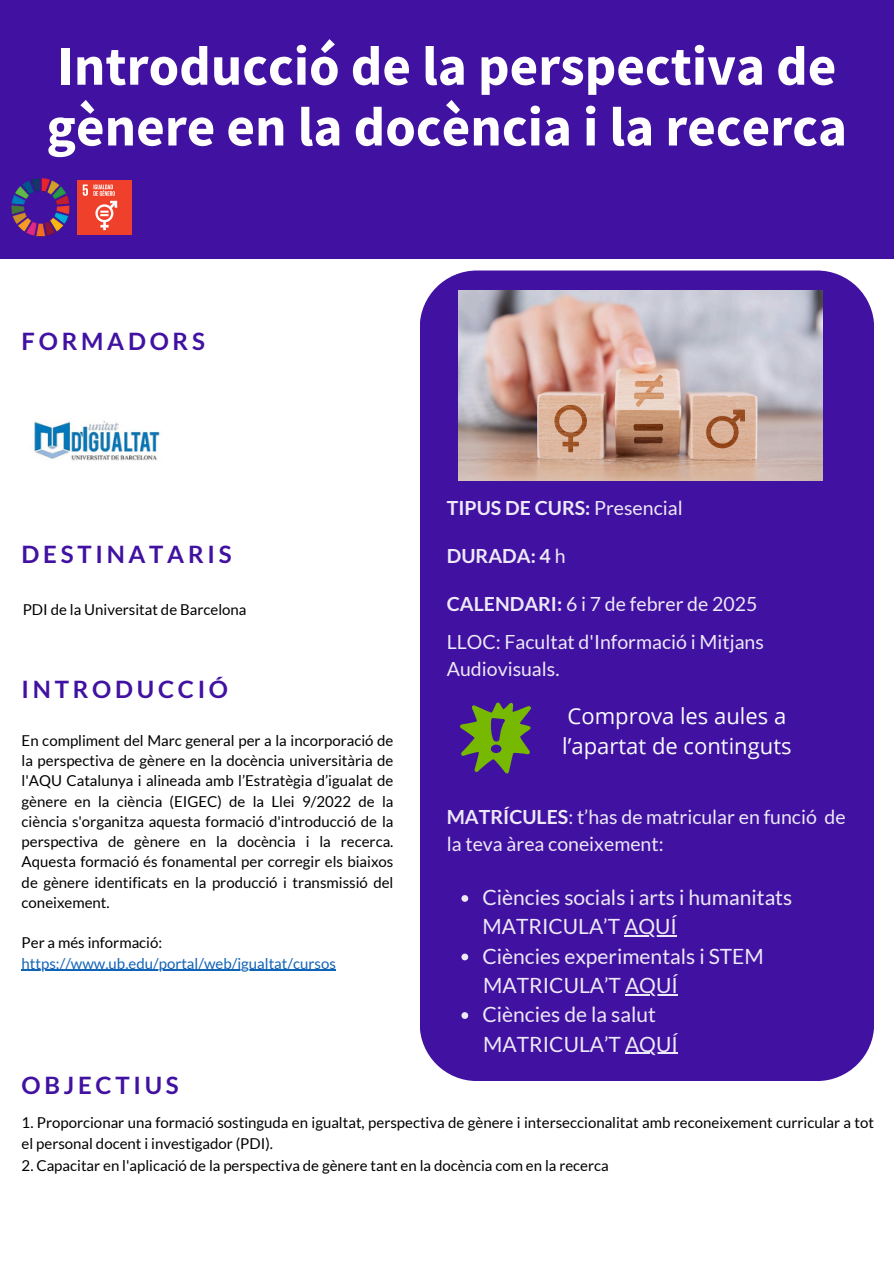
<style>
.page{position:relative;width:894px;height:1264px;background:#fff}
.page>*{position:absolute;margin:0;border:0;box-sizing:border-box;transform-origin:0 0}
.t1{font:700 55.2px/60.8px "Source Sans Pro";color:#fff}
.t2{font:700 24px "Lato";letter-spacing:.155em;color:#4111a2}
.t3{font:22.05px/30.8px "Open Sans";color:#f9fcff}
.t4{font:21px/29.2px "Lato";color:#fff}
.t5{font:19.5px/37.2px "Lato";color:#fff}
.t6{font:700 19.5px "Lato";color:#fff}
.t7{font:15px/20.2px "Lato";color:#000;text-align:justify}
.t8{font:15px "Lato";color:#1163b8}
.s1{font-weight:400}
.s2{font-weight:700}
</style>
<div class="page">
<div style="left:0;top:0;width:893px;height:259px;background:#4111a2"></div>
<div style="left:419px;top:270px;width:454px;height:811px;background:#4111a2;border-radius:57px"></div>
<hr style="left:22px;top:969px;width:314px;height:2px;background:#1163b8">
<svg style="left:461px;top:895px;width:7px;height:6px"></svg>
<hr style="left:624px;top:935px;width:53px;height:1px;background:#fff">
<svg style="left:461px;top:953px;width:7px;height:7px"></svg>
<hr style="left:624px;top:994px;width:53px;height:1px;background:#fff">
<svg style="left:461px;top:1012px;width:7px;height:6px"></svg>
<hr style="left:624px;top:1052px;width:53px;height:1px;background:#fff">
<img style="left:458px;top:290px;width:364px;height:190px">
<img style="left:12px;top:179px;width:57px;height:57px">
<img style="left:77px;top:181px;width:55px;height:54px">
<svg style="left:460px;top:702px;width:71px;height:71px"></svg>
<img style="left:34px;top:421px;width:126px;height:40px">
<h1 class="t1" style="left:46px;top:35px;width:801px">Introducció de la perspectiva de gènere en la docència i la recerca</h1>
<h5 class="t2" style="left:22px;top:326px;width:185px">FORMADORS</h5>
<p class="t2" style="left:22px;top:539px;width:211px">DESTINATARIS</p>
<h5 class="t7" style="left:23px;top:599px;width:225px">PDI de la Universitat de Barcelona</h5>
<p class="t2" style="left:22px;top:674px;width:208px">INTRODUCCIÓ</p>
<p class="t7" style="left:22px;top:730px;width:373px">En compliment del Marc general per a la incorporació de la perspectiva de gènere en la docència universitària de l'AQU Catalunya i alineada amb l’Estratègia d’igualat de gènere en la ciència (EIGEC) de la Llei 9/2022 de la ciència s'organitza aquesta formació d'introducció de la perspectiva de gènere en la docència i la recerca.<br>Aquesta formació és fonamental per corregir els biaixos de gènere identificats en la producció i transmissió del coneixement.</p>
<p class="t7" style="left:22px;top:932px;width:142px">Per a més informació:</p>
<h2 class="t8" style="left:22px;top:953px;width:315px">https://www.ub.edu/portal/web/igualtat/cursos</h2>
<p class="t2" style="left:22px;top:1069px;width:159px">OBJECTIUS</p>
<h3 class="t6" style="left:446px;top:495px;width:237px">TIPUS DE CURS: <span class="s1">Presencial</span></h3>
<h3 class="t6" style="left:446px;top:544px;width:120px">DURADA: 4 <span class="s1">h</span></h3>
<h3 class="t5" style="left:446px;top:585px;width:318px"><span class="s2">CALENDARI:</span> 6 i 7 de febrer de 2025<br>LLOC: Facultat d'Informació i Mitjans</h3>
<h3 class="t5" style="left:446px;top:649px;width:114px">Audiovisuals.</h3>
<p class="t3" style="left:562px;top:699px;width:231px">Comprova les aules a l’apartat de continguts</p>
<h3 class="t5" style="left:446px;top:803px;width:400px;line-height:27px"><span class="s2">MATRÍCULES</span>: t’has de matricular en funció de la teva àrea coneixement:</h3>
<h3 class="t4" style="left:482px;top:882px;width:311px">Ciències socials i arts i humanitats<br>MATRICULA’T AQUÍ<br>Ciències experimentals i STEM<br>MATRICULA’T AQUÍ<br>Ciències de la salut<br>MATRICULA’T AQUÍ</h3>
<p class="t7" style="left:22px;top:1111px;width:853px;line-height:21.3px">1. Proporcionar una formació sostinguda en igualtat, perspectiva de gènere i interseccionalitat amb reconeixement curricular a tot el personal docent i investigador (PDI).</p>
<p class="t7" style="left:22px;top:1154px;width:588px">2. Capacitar en l'aplicació de la perspectiva de gènere tant en la docència com en la recerca</p>
</div>
